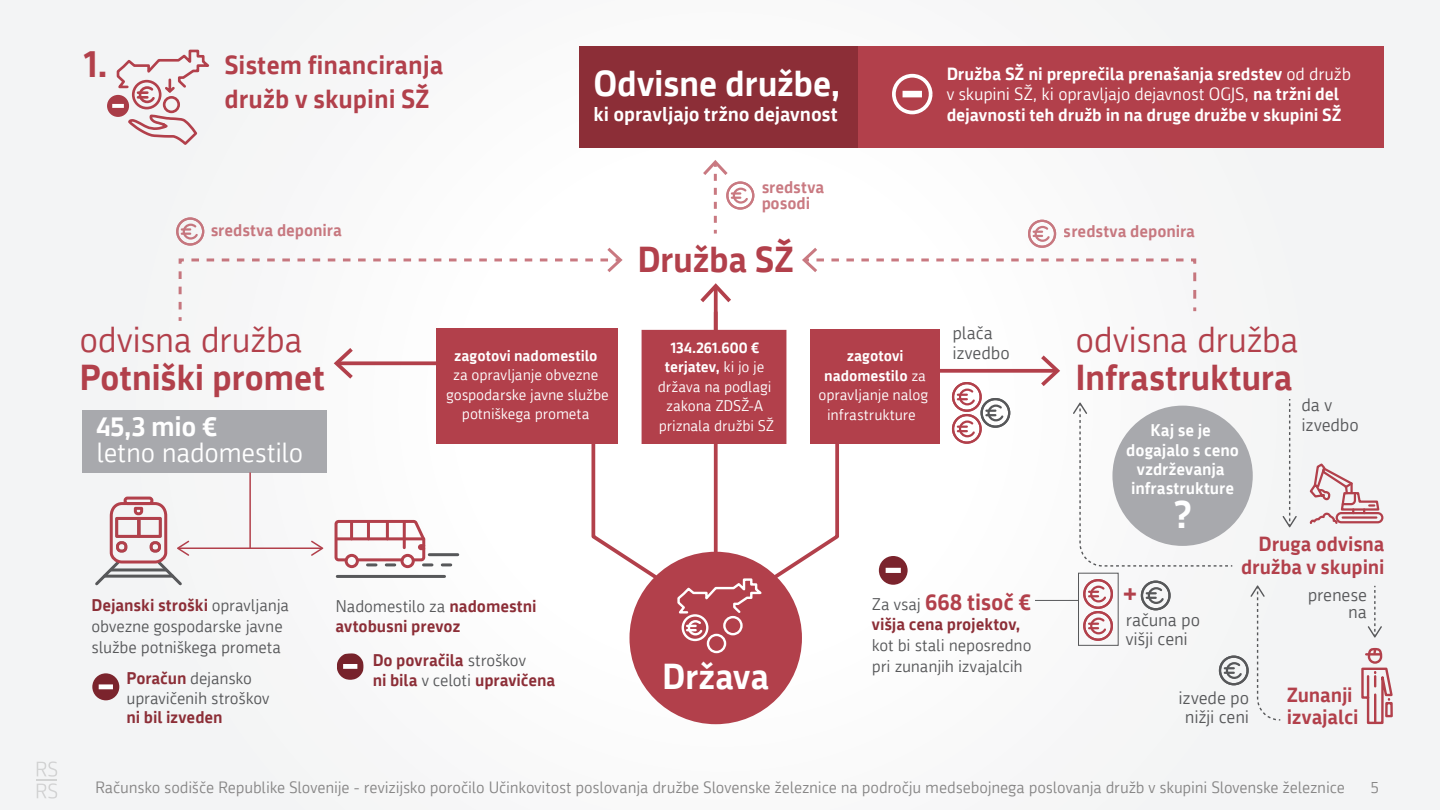
<style>
.page{position:relative;width:1440px;height:810px;background:#f6f6f6}
.page>*{position:absolute;margin:0;border:0;box-sizing:border-box;transform-origin:0 0}
.t1{font:700 37.5px "Republika";color:#b2404b}
.t2{font:700 37.5px "Republika";color:#fff}
.t3{font:700 35.17px "Republika";letter-spacing:-.01em;color:#b2404b}
.t4{font:35.17px "Republika";letter-spacing:-.02em;color:#b2404b}
.t5{font:700 35.17px "Republika";letter-spacing:-.01em;color:#fff}
.t6{font:27px "Republika";letter-spacing:-.015em;color:#fff}
.t7{font:700 27px "Republika";color:#fff}
.t8{font:700 25.5px/34.2px "Republika";color:#b2404b}
.t9{font:700 23.02px "Republika";color:#b2404b}
.t10{font:700 22.35px "Republika";letter-spacing:-.005em;color:#b2404b}
.t11{font:700 19.95px/22.4px "Republika";letter-spacing:-.005em;color:#b2404b}
.t12{font:700 19.5px "Republika";letter-spacing:-.005em;color:#fff}
.t13{font:17.55px/19.2px "Republika";letter-spacing:-.01em;color:#57585a}
.t14{font:700 17.25px/20.2px "Republika";letter-spacing:-.005em;color:#fff}
.t15{font:16.5px/21px "Republika";letter-spacing:-.01em;color:#57585a}
.t16{font:700 16.5px/19.5px "Republika";letter-spacing:-.005em;color:#8c2e37}
.t17{font:700 16.5px/16.5px "Republika";color:#b2404b}
.t18{font:700 16.5px/19.3px "Republika";color:#fff;text-align:center}
.t19{font:15.98px "Republika";letter-spacing:-.01em;color:#878686}
.t20{font:15px/19.5px "Republika";letter-spacing:-.01em;color:#fff;text-align:center}
.t21{font:700 15px "Republika";color:#fff}
.s1{font-weight:400}
.s2{font-weight:700}
.s3{font-weight:700;color:#8c2e37}
.s4{font-weight:400;color:#57585a}
.s5{font-weight:400;font-size:16.5px;color:#57585a}
</style>
<div class="page">
<svg style="left:37px;top:761px;width:20px;height:16px"></svg>
<hr style="left:37px;top:779px;width:20px;height:2px;background:#878686">
<svg style="left:37px;top:783px;width:20px;height:16px"></svg>
<div style="left:579px;top:46px;width:805px;height:101px;background:#b2404b"></div>
<div style="left:579px;top:46px;width:278px;height:101px;background:#8c2e37"></div>
<div style="left:1112px;top:406px;width:141px;height:140px;background:#a8a9ad;border-radius:50%"></div>
<div style="left:82px;top:410px;width:245px;height:62px;background:#a8a9ad"></div>
<svg style="left:337px;top:653px;width:27px;height:27px"></svg>
<div style="left:343px;top:664px;width:14px;height:5px;background:#fff"></div>
<svg style="left:1361px;top:647px;width:32px;height:78px"></svg>
<div style="left:1219px;top:656px;width:30px;height:29px;border:2px solid #57585a;border-radius:50%"></div>
<svg style="left:1225px;top:661px;width:19px;height:19px"></svg>
<div style="left:1028px;top:220px;width:28px;height:28px;border:2px solid #b2404b;border-radius:50%"></div>
<div style="left:176px;top:217px;width:28px;height:29px;border:2px solid #b2404b;border-radius:50%"></div>
<svg style="left:182px;top:222px;width:18px;height:19px"></svg>
<div style="left:726px;top:181px;width:28px;height:29px;border:2px solid #b2404b;border-radius:50%"></div>
<div style="left:1336px;top:512px;width:47px;height:11px;border:2px solid #b2404b;border-radius:5px"></div>
<svg style="left:1309px;top:463px;width:72px;height:61px"></svg>
<svg style="left:1251px;top:585px;width:30px;height:136px"></svg>
<svg style="left:1073px;top:403px;width:159px;height:164px"></svg>
<svg style="left:179px;top:248px;width:444px;height:73px"></svg>
<svg style="left:802px;top:225px;width:394px;height:86px"></svg>
<div style="left:92px;top:673px;width:27px;height:27px;background:#7b242d;border-radius:50%"></div>
<div style="left:99px;top:684px;width:14px;height:5px;background:#fff"></div>
<svg style="left:714px;top:230px;width:3px;height:4px"></svg>
<svg style="left:703px;top:160px;width:47px;height:63px"></svg>
<div style="left:335px;top:360px;width:372px;height:261px;background:#fff"></div>
<svg style="left:334px;top:348px;width:19px;height:31px"></svg>
<svg style="left:714px;top:302px;width:4px;height:10px"></svg>
<svg style="left:700px;top:283px;width:31px;height:19px"></svg>
<svg style="left:714px;top:312px;width:4px;height:18px"></svg>
<svg style="left:711px;top:367px;width:330px;height:254px"></svg>
<svg style="left:1041px;top:355px;width:19px;height:31px"></svg>
<div style="left:630px;top:552px;width:172px;height:172px;background:#b2404b;border-radius:50%"></div>
<svg style="left:677px;top:578px;width:85px;height:66px"></svg>
<div style="left:707px;top:634px;width:19px;height:19px;border:2px solid #fff;border-radius:50%"></div>
<div style="left:723px;top:616px;width:20px;height:19px;border:2px solid #fff;border-radius:50%"></div>
<div style="left:642px;top:330px;width:144px;height:114px;background:#b2404b"></div>
<div style="left:436px;top:328px;width:181px;height:116px;background:#b2404b"></div>
<div style="left:810px;top:329px;width:130px;height:115px;background:#b2404b"></div>
<div style="left:892px;top:74px;width:40px;height:40px;border:4px solid #fff;border-radius:50%"></div>
<div style="left:903px;top:91px;width:19px;height:6px;background:#fff"></div>
<div style="left:124px;top:497px;width:29px;height:8px;border:3px solid #b2404b;border-radius:2px"></div>
<hr style="left:337px;top:575px;width:108px;height:3px;background:#57585a">
<div style="left:345px;top:554px;width:14px;height:14px;border:3px solid #b2404b;border-radius:50%"></div>
<div style="left:401px;top:554px;width:14px;height:14px;border:3px solid #b2404b;border-radius:50%"></div>
<svg style="left:442px;top:563px;width:9px;height:3px"></svg>
<svg style="left:334px;top:518px;width:98px;height:48px"></svg>
<hr style="left:429px;top:553px;width:29px;height:3px;background:#57585a">
<svg style="left:1368px;top:586px;width:14px;height:52px"></svg>
<svg style="left:1283px;top:399px;width:14px;height:128px"></svg>
<div style="left:132px;top:80px;width:30px;height:29px;border:3px solid #b2404b;border-radius:50%"></div>
<div style="left:163px;top:96px;width:17px;height:17px;border:3px solid #b2404b;border-radius:50%"></div>
<svg style="left:126px;top:113px;width:72px;height:32px"></svg>
<svg style="left:114px;top:49px;width:96px;height:56px"></svg>
<hr style="left:179px;top:548px;width:142px;height:1px;background:#b2404b">
<svg style="left:95px;top:501px;width:94px;height:85px"></svg>
<svg style="left:311px;top:541px;width:12px;height:15px"></svg>
<hr style="left:249px;top:473px;width:2px;height:75px;background:#b2404b">
<div style="left:879px;top:556px;width:29px;height:29px;background:#7b242d;border-radius:50%"></div>
<div style="left:886px;top:568px;width:15px;height:5px;background:#fff"></div>
<div style="left:1141px;top:581px;width:30px;height:29px;border:2px solid #57585a;border-radius:50%"></div>
<svg style="left:1147px;top:586px;width:19px;height:19px"></svg>
<svg style="left:1078px;top:573px;width:41px;height:73px"></svg>
<hr style="left:1035px;top:600px;width:44px;height:1px;background:#57585a">
<svg style="left:107px;top:95px;width:22px;height:22px"></svg>
<svg style="left:112px;top:104px;width:12px;height:4px"></svg>
<h1 class="t1" style="left:83px;top:35px;width:26px">1.</h1>
<h3 class="t8" style="left:225px;top:46px;width:220px">Sistem financiranja družb v skupini SŽ</h3>
<h2 class="t5" style="left:594px;top:57px;width:248px">Odvisne družbe,</h2>
<h3 class="t12" style="left:594px;top:100px;width:246px">ki opravljajo tržno dejavnost</h3>
<p class="t14" style="left:947px;top:63px;width:406px">Družba SŽ ni preprečila prenašanja sredstev <span class="s1">od družb v skupini SŽ, ki opravljajo dejavnost OGJS,</span> na tržni del dejavnosti teh družb in na druge družbe v skupini SŽ</p>
<p class="t17" style="left:210px;top:221px;width:133px">sredstva deponira</p>
<h2 class="t4" style="left:79px;top:315px;width:225px">odvisna družba</h2>
<h2 class="t3" style="left:79px;top:351px;width:247px">Potniški promet</h2>
<h3 class="t7" style="left:97px;top:406px;width:122px">45,3 mio €</h3>
<h3 class="t6" style="left:97px;top:433px;width:208px">letno nadomestilo</h3>
<p class="t21" style="left:454px;top:344px;width:145px">zagotovi nadomestilo</p>
<p class="t20" style="left:446px;top:364px;width:164px">za opravljanje obvezne gospodarske javne službe potniškega prometa</p>
<p class="t17" style="left:761px;top:178px;width:64px">sredstva posodi</p>
<h2 class="t3" style="left:637px;top:233px;width:158px">Družba SŽ</h2>
<p class="t20" style="left:658px;top:337px;width:118px"><span class="s2">134.261.600 € terjatev,</span> ki jo je država na podlagi zakona ZDSŽ-A priznala družbi SŽ</p>
<p class="t20" style="left:819px;top:345px;width:111px"><span class="s2">zagotovi nadomestilo</span> za opravljanje nalog infrastrukture</p>
<p class="t13" style="left:952px;top:323px;width:59px">plača izvedbo</p>
<p class="t17" style="left:1064px;top:222px;width:133px">sredstva deponira</p>
<h2 class="t4" style="left:1076px;top:315px;width:225px">odvisna družba</h2>
<h2 class="t3" style="left:1076px;top:351px;width:218px">Infrastruktura</h2>
<p class="t18" style="left:1126px;top:420px;width:114px">Kaj se je dogajalo s ceno vzdrževanja infrastrukture</p>
<h1 class="t2" style="left:1174px;top:487px;width:19px">?</h1>
<p class="t13" style="left:1302px;top:395px;width:59px">da v izvedbo</p>
<h3 class="t11" style="left:1241px;top:532px;width:145px;text-align:right">Druga odvisna družba v skupini</h3>
<p class="t15" style="left:92px;top:594px;width:199px"><span class="s3">Dejanski stroški</span> opravljanja obvezne gospodarske javne službe potniškega prometa</p>
<p class="t16" style="left:336px;top:595px;width:202px;line-height:20.8px"><span class="s4">Nadomestilo za</span> nadomestni avtobusni prevoz</p>
<p class="t16" style="left:373px;top:650px;width:184px">Do povračila <span class="s4">stroškov<br></span>ni bila <span class="s4">v celoti</span> upravičena</p>
<p class="t15" style="left:127px;top:668px;width:144px;line-height:19.5px"><span class="s3">Poračun</span> dejansko upravičenih stroškov</p>
<p class="t16" style="left:127px;top:707px;width:98px">ni bil izveden</p>
<h2 class="t5" style="left:662px;top:650px;width:109px">Država</h2>
<h3 class="t10" style="left:872px;top:585px;width:161px"><span class="s5">Za vsaj</span> 668 tisoč €</h3>
<p class="t16" style="left:872px;top:614px;width:150px">višja cena projektov,</p>
<p class="t15" style="left:872px;top:634px;width:161px;line-height:20.8px">kot bi stali neposredno pri zunanjih izvajalcih</p>
<h3 class="t9" style="left:1113px;top:601px;width:15px;rotate:-90deg">+</h3>
<p class="t13" style="left:1126px;top:610px;width:76px">računa po višji ceni</p>
<p class="t13" style="left:1179px;top:687px;width:72px;text-align:center">izvede po nižji ceni</p>
<p class="t13" style="left:1308px;top:585px;width:61px;line-height:17.7px;text-align:right">prenese na</p>
<h3 class="t11" style="left:1287px;top:683px;width:74px">Zunanji izvajalci</h3>
<p class="t19" style="left:95px;top:777px;width:1251px">Računsko sodišče Republike Slovenije - revizijsko poročilo Učinkovitost poslovanja družbe Slovenske železnice na področju medsebojnega poslovanja družb v skupini Slovenske železnice</p>
<p class="t19" style="left:1371px;top:777px;width:9px">5</p>
</div>
